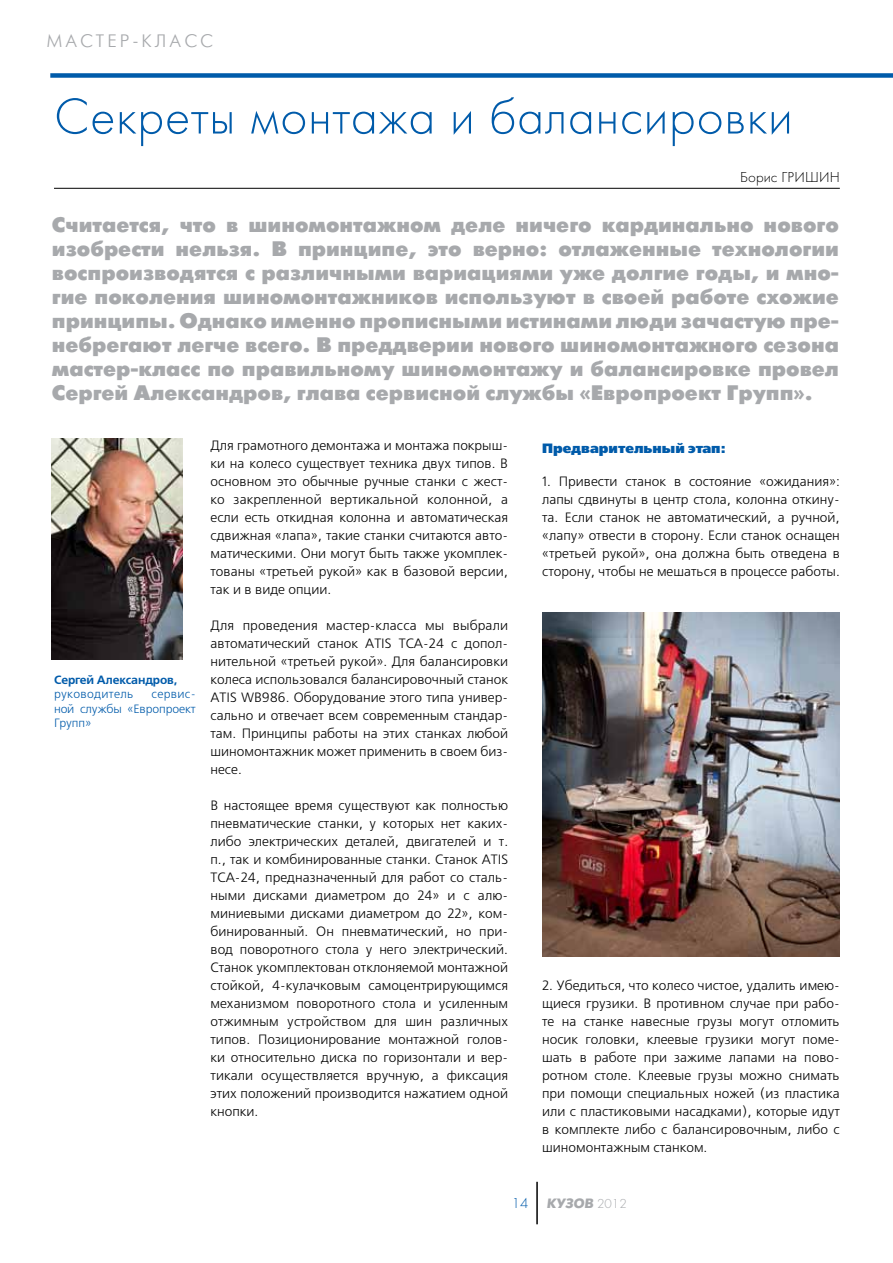
<style>
.page{position:relative;width:893px;height:1263px;background:#fff}
.page>*{position:absolute;margin:0;border:0;box-sizing:border-box;transform-origin:0 0}
.t1{font:300 52.5px "Futura";letter-spacing:.01em;color:#005baa}
.t2{font:21px/24px "Futura Futuris XC";color:#a7a9ac;text-align:justify}
.t3{font:18px "Futura Futuris Light C";letter-spacing:.175em;color:#a7a9ac}
.t4{font:300 15px "Futura";letter-spacing:.01em;color:#000}
.t5{font:13.5px/18px "Free Set C";color:#000;text-align:justify}
.t6{font:13.5px "Free Set Black C";color:#005baa}
.t7{font:italic 700 13.5px "Futura Futuris C";color:#a7a9ac}
.t8{font:12px/14.2px "Free Set C";letter-spacing:-.01em;color:#005baa;text-align:justify}
.t9{font:700 12px "Free Set C";letter-spacing:-.01em;color:#005baa}
.t10{font:12px "Free Set C";letter-spacing:.025em;color:#005baa}
.s1{font-family:"Futura";font-weight:300;font-style:normal;font-size:15px;color:#005baa}
.s2{font-family:"Futura";font-weight:300;font-style:normal}
</style>
<div class="page">
<hr style="left:54px;top:188px;width:786px;height:1px;background:#000">
<div style="left:50px;top:73px;width:843px;height:5px;background:#005baa"></div>
<hr style="left:536px;top:1182px;width:2px;height:42px;background:#000">
<img style="left:542px;top:612px;width:298px;height:344px">
<img style="left:52px;top:438px;width:131px;height:221px">
<h3 class="t3" style="left:47px;top:32px;width:168px">МАСТЕР-КЛАСС</h3>
<h1 class="t1" style="left:54px;top:86px;width:740px">Секреты монтажа и балансировки</h1>
<p class="t4" style="left:740px;top:168px;width:101px">Борис ГРИШИН</p>
<p class="t2" style="left:52px;top:213px;width:789px">Считается, что в шиномонтажном деле ничего кардинально нового изобрести нельзя. В принципе, это верно: отлаженные технологии воспроизводятся с различными вариациями уже долгие годы, и мно&shy;гие поколения шиномонтажников используют в своей работе схожие принципы. Однако именно прописными истинами люди зачастую пре&shy;небрегают легче всего. В преддверии нового шиномонтажного сезона мастер-класс по правильному шиномонтажу и балансировке провел Сергей Александров, глава сервисной службы «Европроект Групп».</p>
<p class="t9" style="left:54px;top:673px;width:125px">Сергей Александров,</p>
<p class="t10" style="left:54px;top:688px;width:81px">руководитель</p>
<p class="t8" style="left:54px;top:688px;width:143px;text-indent:98px">сервис&shy;ной службы «Европроект Групп»</p>
<p class="t5" style="left:210px;top:437px;width:299px">Для грамотного демонтажа и монтажа покрыш&shy;ки на колесо существует техника двух типов. В основном это обычные ручные станки с жест&shy;ко закрепленной вертикальной колонной, а если есть откидная колонна и автоматическая сдвижная «лапа», такие станки считаются авто&shy;матическими. Они могут быть также укомплек&shy;тованы «третьей рукой» как в базовой версии, так и в виде опции.</p>
<p class="t5" style="left:210px;top:617px;width:299px">Для проведения мастер-класса мы выбрали автоматический станок ATIS ТСА-24 с допол&shy;нительной «третьей рукой». Для балансировки колеса использовался балансировочный станок ATIS WB986. Оборудование этого типа универ&shy;сально и отвечает всем современным стандар&shy;там. Принципы работы на этих станках любой шиномонтажник может применить в своем биз&shy;несе.</p>
<p class="t5" style="left:210px;top:797px;width:299px">В настоящее время существуют как полностью пневматические станки, у которых нет каких&shy;либо электрических деталей, двигателей и т. п., так и комбинированные станки. Станок ATIS ТСА-24, предназначенный для работ со сталь&shy;ными дисками диаметром до 24» и с алю&shy;миниевыми дисками диаметром до 22», ком&shy;бинированный. Он пневматический, но при&shy;вод поворотного стола у него электрический.<br>Станок укомплектован отклоняемой монтажной стойкой, 4-кулачковым самоцентрирующимся механизмом поворотного стола и усиленным отжимным устройством для шин различных типов. Позиционирование монтажной голов&shy;ки относительно диска по горизонтали и вер&shy;тикали осуществляется вручную, а фиксация этих положений производится нажатием одной кнопки.</p>
<p class="t6" style="left:542px;top:440px;width:185px">Предварительный этап:</p>
<p class="t5" style="left:542px;top:473px;width:299px">1. Привести станок в состояние «ожидания»: лапы сдвинуты в центр стола, колонна откину&shy;та. Если станок не автоматический, а ручной, «лапу» отвести в сторону. Если станок оснащен «третьей рукой», она должна быть отведена в сторону, чтобы не мешаться в процессе работы.</p>
<p class="t5" style="left:542px;top:977px;width:299px">2. Убедиться, что колесо чистое, удалить имею&shy;щиеся грузики. В противном случае при рабо&shy;те на станке навесные грузы могут отломить носик головки, клеевые грузики могут поме&shy;шать в работе при зажиме лапами на пово&shy;ротном столе. Клеевые грузы можно снимать при помощи специальных ножей (из пластика или с пластиковыми насадками), которые идут в комплекте либо с балансировочным, либо с шиномонтажным станком.</p>
<p class="t7" style="left:512px;top:1196px;width:116px"><span class="s1">14</span> КУЗОВ <span class="s2">2012</span></p>
</div>
